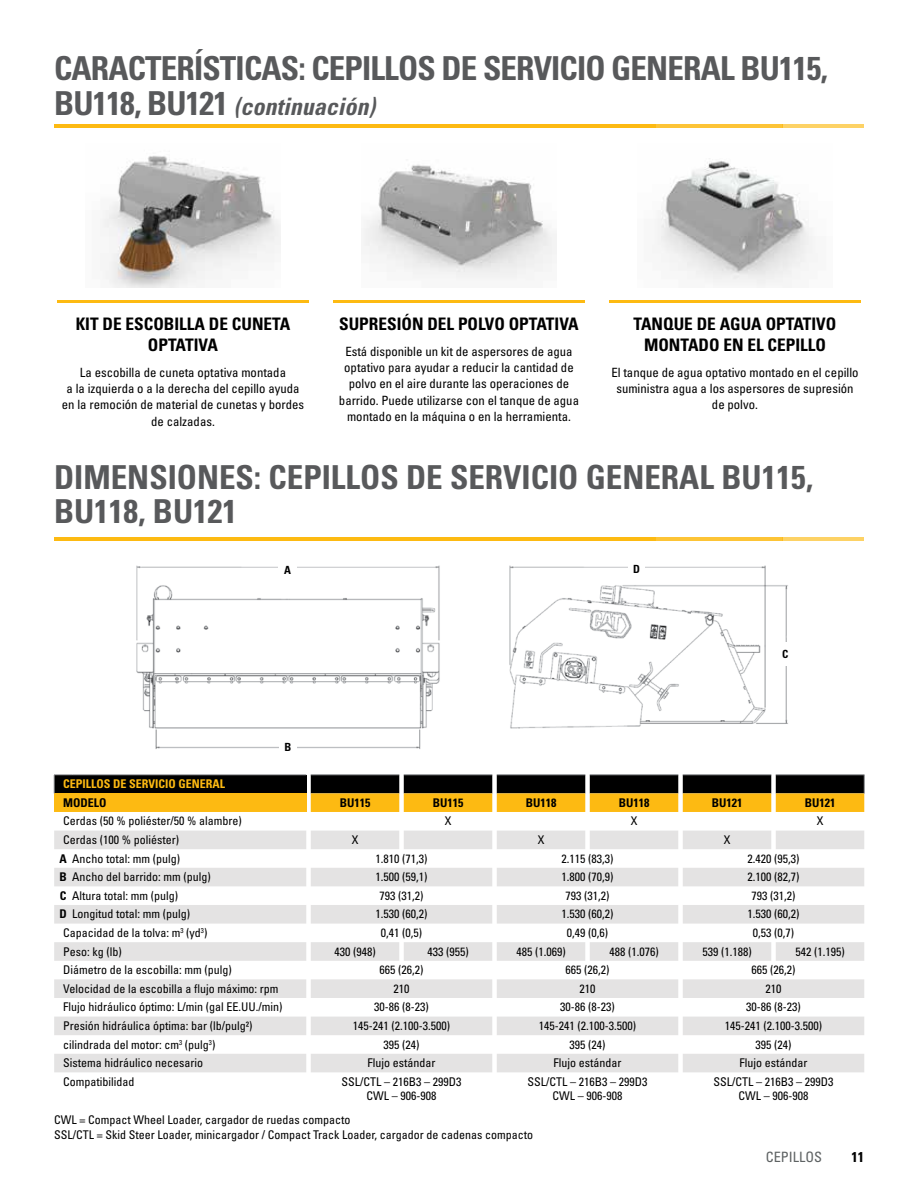
<style>
.page{position:relative;width:918px;height:1188px;background:#fff}
.page>*{position:absolute;margin:0;border:0;box-sizing:border-box;transform-origin:0 0}
.t1{font:33px/34.5px "Univers LTCYR 67 Bold Cond";color:#58595b}
.t2{font:33px "Univers LTCYR 67 Bold Cond";letter-spacing:-.025em;color:#58595b}
.t3{font:24px "Univers LTCYR 67 Bold Cond Obl";color:#58595b}
.t4{font:700 condensed 17.25px/21px "Univers LT Std";color:#000;text-align:center}
.t5{font:condensed 14.25px "Univers LTCYR 57";color:#5e6263}
.t6{font:14.25px "Univers LTCYR 67 Bold Cond";color:#000}
.t7{font:condensed 12.75px/16.5px "Univers LTCYR 57";color:#000;text-align:center}
.t8{font:condensed 12px/14.4px "Univers LTCYR 57";color:#000;text-align:center}
.t9{font:12px "Univers LTCYR 67 Bold Cond";color:#000}
.t10{font:12px "Univers LTCYR 67 Bold Cond";color:#fdba12}
.t11{font:11.25px "Univers LTCYR 67 Bold Cond";color:#000}
.s1{font-family:"Univers LTCYR 67 Bold Cond";font-size:33px}
.s2{font-family:"Univers LTCYR 67 Bold Cond";font-stretch:normal}
</style>
<div class="page">
<hr style="left:54px;top:124px;width:601px;height:4px;background:#fdba12">
<hr style="left:654px;top:124px;width:128px;height:4px;background:#fdc436">
<hr style="left:782px;top:124px;width:82px;height:4px;background:#fdd265">
<hr style="left:57px;top:300px;width:252px;height:3px;background:#fdba12">
<img style="left:102px;top:156px;width:179px;height:131px">
<hr style="left:333px;top:300px;width:252px;height:3px;background:#fdba12">
<img style="left:363px;top:164px;width:193px;height:115px">
<hr style="left:609px;top:300px;width:252px;height:3px;background:#fdba12">
<img style="left:657px;top:158px;width:156px;height:128px">
<img style="left:136px;top:565px;width:652px;height:184px">
<div style="left:54px;top:775px;width:252px;height:18px;background:#000"></div>
<div style="left:54px;top:793px;width:252px;height:19px;background:#fdba12"></div>
<svg style="left:54px;top:831px;width:810px;height:241px;fill:#e8e8e8"></svg>
<svg style="left:54px;top:775px;width:18px;height:18px"></svg>
<hr style="left:72px;top:775px;width:234px;height:1px;background:#939598">
<svg style="left:311px;top:775px;width:554px;height:37px"></svg>
<div style="left:278px;top:560px;width:19px;height:19px;background:#fff"></div>
<div style="left:776px;top:642px;width:19px;height:23px;background:#fff"></div>
<div style="left:628px;top:558px;width:17px;height:21px;background:#fff"></div>
<div style="left:279px;top:739px;width:18px;height:15px;background:#fff"></div>
<hr style="left:54px;top:537px;width:601px;height:4px;background:#fdba12">
<hr style="left:654px;top:537px;width:128px;height:4px;background:#fdc436">
<hr style="left:782px;top:537px;width:82px;height:4px;background:#fdd265">
<h1 class="t2" style="left:54px;top:48px;width:775px">CARACTERÍSTICAS: CEPILLOS DE SERVICIO GENERAL BU115,</h1>
<h2 class="t3" style="left:54px;top:92px;width:323px"><span class="s1">BU118, BU121</span> (continuación)</h2>
<h3 class="t4" style="left:76px;top:313px;width:216px">KIT DE ESCOBILLA DE CUNETA<br>OPTATIVA</h3>
<p class="t7" style="left:62px;top:363px;width:244px">La escobilla de cuneta optativa montada<br>a la izquierda o a la derecha del cepillo ayuda en la remoción de material de cunetas y bordes de calzadas.</p>
<h3 class="t4" style="left:339px;top:313px;width:241px">SUPRESIÓN DEL POLVO OPTATIVA</h3>
<p class="t7" style="left:339px;top:342px;width:242px">Está disponible un kit de aspersores de agua optativo para ayudar a reducir la cantidad de polvo en el aire durante las operaciones de barrido. Puede utilizarse con el tanque de agua montado en la máquina o en la herramienta.</p>
<h3 class="t4" style="left:634px;top:313px;width:204px">TANQUE DE AGUA OPTATIVO<br>MONTADO EN EL CEPILLO</h3>
<p class="t7" style="left:611px;top:363px;width:249px">El tanque de agua optativo montado en el cepillo suministra agua a los aspersores de supresión de polvo.</p>
<h1 class="t1" style="left:54px;top:459px;width:761px">DIMENSIONES: CEPILLOS DE SERVICIO GENERAL BU115,<br>BU118, BU121</h1>
<p class="t11" style="left:284px;top:563px;width:8px">A</p>
<p class="t11" style="left:633px;top:562px;width:8px">D</p>
<p class="t11" style="left:285px;top:740px;width:8px">B</p>
<p class="t11" style="left:782px;top:647px;width:8px">C</p>
<p class="t10" style="left:63px;top:777px;width:164px">CEPILLOS DE SERVICIO GENERAL</p>
<p class="t9" style="left:63px;top:795px;width:45px">MODELO</p>
<p class="t9" style="left:340px;top:795px;width:32px">BU115</p>
<p class="t9" style="left:433px;top:795px;width:32px">BU115</p>
<p class="t9" style="left:526px;top:795px;width:32px">BU118</p>
<p class="t9" style="left:619px;top:795px;width:32px">BU118</p>
<p class="t9" style="left:712px;top:795px;width:32px">BU121</p>
<p class="t9" style="left:805px;top:795px;width:32px">BU121</p>
<p class="t8" style="left:63px;top:814px;width:180px">Cerdas (50 % poliéster/50 % alambre)</p>
<p class="t8" style="left:445px;top:814px;width:8px">X</p>
<p class="t8" style="left:631px;top:814px;width:8px">X</p>
<p class="t8" style="left:817px;top:814px;width:8px">X</p>
<p class="t8" style="left:63px;top:832px;width:117px">Cerdas (100 % poliéster)</p>
<p class="t8" style="left:352px;top:832px;width:8px">X</p>
<p class="t8" style="left:538px;top:832px;width:8px">X</p>
<p class="t8" style="left:724px;top:832px;width:8px">X</p>
<p class="t8" style="left:60px;top:851px;width:122px"><span class="s2">A</span> Ancho total: mm (pulg)</p>
<p class="t8" style="left:376px;top:851px;width:53px">1.810 (71,3)</p>
<p class="t8" style="left:562px;top:851px;width:53px">2.115 (83,3)</p>
<p class="t8" style="left:748px;top:851px;width:53px">2.420 (95,3)</p>
<p class="t8" style="left:60px;top:869px;width:153px"><span class="s2">B</span> Ancho del barrido: mm (pulg)</p>
<p class="t8" style="left:376px;top:869px;width:53px">1.500 (59,1)</p>
<p class="t8" style="left:562px;top:869px;width:53px">1.800 (70,9)</p>
<p class="t8" style="left:748px;top:869px;width:53px">2.100 (82,7)</p>
<p class="t8" style="left:60px;top:888px;width:120px"><span class="s2">C</span> Altura total: mm (pulg)</p>
<p class="t8" style="left:380px;top:888px;width:45px">793 (31,2)</p>
<p class="t8" style="left:566px;top:888px;width:45px">793 (31,2)</p>
<p class="t8" style="left:752px;top:888px;width:45px">793 (31,2)</p>
<p class="t8" style="left:60px;top:907px;width:132px"><span class="s2">D</span> Longitud total: mm (pulg)</p>
<p class="t8" style="left:376px;top:907px;width:53px">1.530 (60,2)</p>
<p class="t8" style="left:562px;top:907px;width:53px">1.530 (60,2)</p>
<p class="t8" style="left:748px;top:907px;width:53px">1.530 (60,2)</p>
<p class="t8" style="left:63px;top:925px;width:146px">Capacidad de la tolva: m<sup>3</sup> (yd<sup>3</sup>)</p>
<p class="t8" style="left:381px;top:925px;width:43px">0,41 (0,5)</p>
<p class="t8" style="left:567px;top:925px;width:43px">0,49 (0,6)</p>
<p class="t8" style="left:753px;top:925px;width:43px">0,53 (0,7)</p>
<p class="t8" style="left:63px;top:944px;width:60px">Peso: kg (lb)</p>
<p class="t8" style="left:334px;top:944px;width:43px">430 (948)</p>
<p class="t8" style="left:427px;top:944px;width:43px">433 (955)</p>
<p class="t8" style="left:516px;top:944px;width:51px">485 (1.069)</p>
<p class="t8" style="left:609px;top:944px;width:51px">488 (1.076)</p>
<p class="t8" style="left:702px;top:944px;width:51px">539 (1.188)</p>
<p class="t8" style="left:795px;top:944px;width:51px">542 (1.195)</p>
<p class="t8" style="left:63px;top:962px;width:170px">Diámetro de la escobilla: mm (pulg)</p>
<p class="t8" style="left:380px;top:962px;width:45px">665 (26,2)</p>
<p class="t8" style="left:566px;top:962px;width:45px">665 (26,2)</p>
<p class="t8" style="left:752px;top:962px;width:45px">665 (26,2)</p>
<p class="t8" style="left:63px;top:981px;width:217px">Velocidad de la escobilla a flujo máximo: rpm</p>
<p class="t8" style="left:394px;top:981px;width:17px">210</p>
<p class="t8" style="left:580px;top:981px;width:17px">210</p>
<p class="t8" style="left:766px;top:981px;width:17px">210</p>
<p class="t8" style="left:63px;top:1000px;width:221px">Flujo hidráulico óptimo: L/min (gal EE.UU./min)</p>
<p class="t8" style="left:374px;top:1000px;width:56px">30-86 (8-23)</p>
<p class="t8" style="left:560px;top:1000px;width:56px">30-86 (8-23)</p>
<p class="t8" style="left:746px;top:1000px;width:56px">30-86 (8-23)</p>
<p class="t8" style="left:63px;top:1018px;width:191px">Presión hidráulica óptima: bar (lb/pulg²)</p>
<p class="t8" style="left:353px;top:1018px;width:99px">145-241 (2.100-3.500)</p>
<p class="t8" style="left:539px;top:1018px;width:99px">145-241 (2.100-3.500)</p>
<p class="t8" style="left:725px;top:1018px;width:99px">145-241 (2.100-3.500)</p>
<p class="t8" style="left:63px;top:1037px;width:154px">cilindrada del motor: cm<sup>3</sup> (pulg<sup>3</sup>)</p>
<p class="t8" style="left:384px;top:1037px;width:37px">395 (24)</p>
<p class="t8" style="left:570px;top:1037px;width:37px">395 (24)</p>
<p class="t8" style="left:756px;top:1037px;width:37px">395 (24)</p>
<p class="t8" style="left:63px;top:1055px;width:141px">Sistema hidráulico necesario</p>
<p class="t8" style="left:368px;top:1055px;width:69px">Flujo estándar</p>
<p class="t8" style="left:554px;top:1055px;width:69px">Flujo estándar</p>
<p class="t8" style="left:740px;top:1055px;width:69px">Flujo estándar</p>
<p class="t8" style="left:63px;top:1074px;width:73px">Compatibilidad</p>
<p class="t8" style="left:342px;top:1074px;width:121px">SSL/CTL – 216B3 – 299D3<br>CWL – 906-908</p>
<p class="t8" style="left:528px;top:1074px;width:121px">SSL/CTL – 216B3 – 299D3<br>CWL – 906-908</p>
<p class="t8" style="left:714px;top:1074px;width:121px">SSL/CTL – 216B3 – 299D3<br>CWL – 906-908</p>
<p class="t8" style="left:54px;top:1113px;width:481px;text-align:left">CWL = Compact Wheel Loader, cargador de ruedas compacto<br>SSL/CTL = Skid Steer Loader, minicargador / Compact Track Loader, cargador de cadenas compacto</p>
<p class="t5" style="left:766px;top:1148px;width:58px">CEPILLOS</p>
<p class="t6" style="left:851px;top:1149px;width:14px">11</p>
</div>
